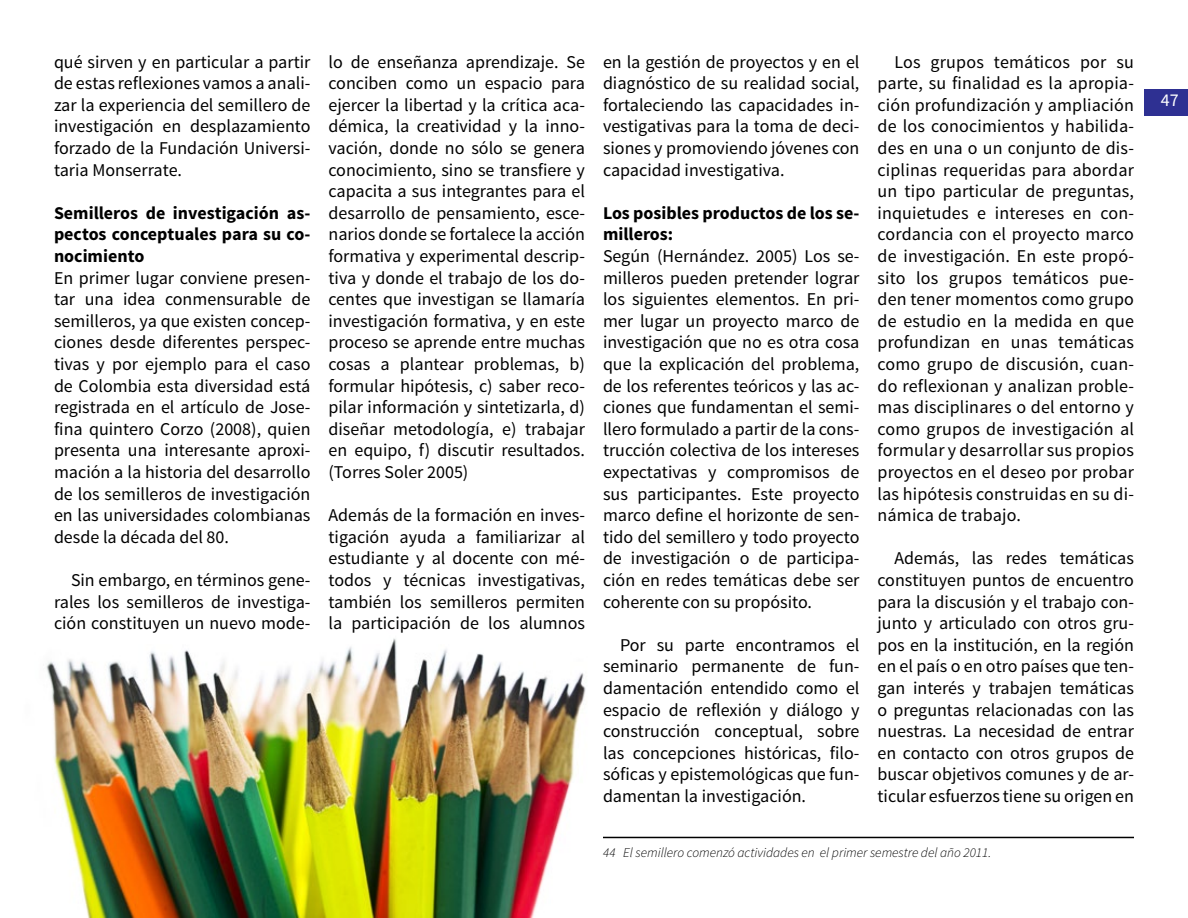
<style>
.page{position:relative;width:1188px;height:918px;background:#fff}
.page>*{position:absolute;margin:0;border:0;box-sizing:border-box;transform-origin:0 0}
.t1{font:18px/21.6px "Source Sans Pro";color:#000;text-align:justify}
.t2{font:700 18px/21.6px "Source Sans Pro";color:#000;text-align:justify}
.t3{font:18px "Source Sans Pro";color:#fff}
.t4{font:italic 300 13.5px "Source Sans Pro";color:#000}
</style>
<div class="page">
<div style="left:1145px;top:89px;width:43px;height:27px;background:#2e3092"></div>
<img style="left:46px;top:638px;width:590px;height:280px">
<hr style="left:603px;top:837px;width:531px;height:1px;background:#000">
<p class="t1" style="left:54px;top:51px;width:258px">qué sirven y en particular a partir de estas reflexiones vamos a anali&shy;zar la experiencia del semillero de investigación en desplazamiento forzado de la Fundación Universi&shy;taria Monserrate.</p>
<p class="t2" style="left:54px;top:203px;width:258px">Semilleros de investigación as&shy;pectos conceptuales para su co&shy;nocimiento</p>
<p class="t1" style="left:54px;top:267px;width:258px">En primer lugar conviene presen&shy;tar una idea conmensurable de semilleros, ya que existen concep&shy;ciones desde diferentes perspec&shy;tivas y por ejemplo para el caso de Colombia esta diversidad está registrada en el artículo de Jose&shy;fina quintero Corzo (2008), quien presenta una interesante aproxi&shy;mación a la historia del desarrollo de los semilleros de investigación en las universidades colombianas desde la década del 80.</p>
<p class="t1" style="left:54px;top:569px;width:258px;text-indent:17px">Sin embargo, en términos gene&shy;rales los semilleros de investiga&shy;ción constituyen un nuevo mode-</p>
<p class="t1" style="left:328px;top:51px;width:258px">lo de enseñanza aprendizaje. Se conciben como un espacio para ejercer la libertad y la crítica aca&shy;démica, la creatividad y la inno&shy;vación, donde no sólo se genera conocimiento, sino se transfiere y capacita a sus integrantes para el desarrollo de pensamiento, esce&shy;narios donde se fortalece la acción formativa y experimental descrip&shy;tiva y donde el trabajo de los do&shy;centes que investigan se llamaría investigación formativa, y en este proceso se aprende entre muchas cosas a plantear problemas, b) formular hipótesis, c) saber reco&shy;pilar información y sintetizarla, d) diseñar metodología, e) trabajar en equipo, f) discutir resultados. (Torres Soler 2005)</p>
<p class="t1" style="left:328px;top:505px;width:258px">Además de la formación en inves&shy;tigación ayuda a familiarizar al estudiante y al docente con mé&shy;todos y técnicas investigativas, también los semilleros permiten la participación de los alumnos</p>
<p class="t1" style="left:603px;top:51px;width:258px">en la gestión de proyectos y en el diagnóstico de su realidad social, fortaleciendo las capacidades in&shy;vestigativas para la toma de deci&shy;siones y promoviendo jóvenes con capacidad investigativa.</p>
<p class="t2" style="left:603px;top:203px;width:258px">Los posibles productos de los se&shy;milleros:</p>
<p class="t1" style="left:603px;top:245px;width:258px">Según (Hernández. 2005) Los se&shy;milleros pueden pretender lograr los siguientes elementos. En pri&shy;mer lugar un proyecto marco de investigación que no es otra cosa que la explicación del problema, de los referentes teóricos y las ac&shy;ciones que fundamentan el semi&shy;llero formulado a partir de la cons&shy;trucción colectiva de los intereses expectativas y compromisos de sus participantes. Este proyecto marco define el horizonte de sen&shy;tido del semillero y todo proyecto de investigación o de participa&shy;ción en redes temáticas debe ser coherente con su propósito.</p>
<p class="t1" style="left:603px;top:634px;width:258px;text-indent:17px">Por su parte encontramos el seminario permanente de fun&shy;damentación entendido como el espacio de reflexión y diálogo y construcción conceptual, sobre las concepciones históricas, filo&shy;sóficas y epistemológicas que fun&shy;damentan la investigación.</p>
<p class="t1" style="left:878px;top:51px;width:258px;text-indent:17px">Los grupos temáticos por su parte, su finalidad es la apropia&shy;ción profundización y ampliación de los conocimientos y habilida&shy;des en una o un conjunto de dis&shy;ciplinas requeridas para abordar un tipo particular de preguntas, inquietudes e intereses en con&shy;cordancia con el proyecto marco de investigación. En este propó&shy;sito los grupos temáticos pue&shy;den tener momentos como grupo de estudio en la medida en que profundizan en unas temáticas como grupo de discusión, cuan&shy;do reflexionan y analizan proble&shy;mas disciplinares o del entorno y como grupos de investigación al formular y desarrollar sus propios proyectos en el deseo por probar las hipótesis construidas en su di&shy;námica de trabajo.</p>
<p class="t1" style="left:878px;top:548px;width:258px;text-indent:17px">Además, las redes temáticas constituyen puntos de encuentro para la discusión y el trabajo con&shy;junto y articulado con otros gru&shy;pos en la institución, en la región en el país o en otro países que ten&shy;gan interés y trabajen temáticas o preguntas relacionadas con las nuestras. La necesidad de entrar en contacto con otros grupos de buscar objetivos comunes y de ar&shy;ticular esfuerzos tiene su origen en</p>
<p class="t4" style="left:603px;top:845px;width:390px">44 El semillero comenzó actividades en el primer semestre del año 2011.</p>
<p class="t3" style="left:1161px;top:89px;width:19px">47</p>
</div>
